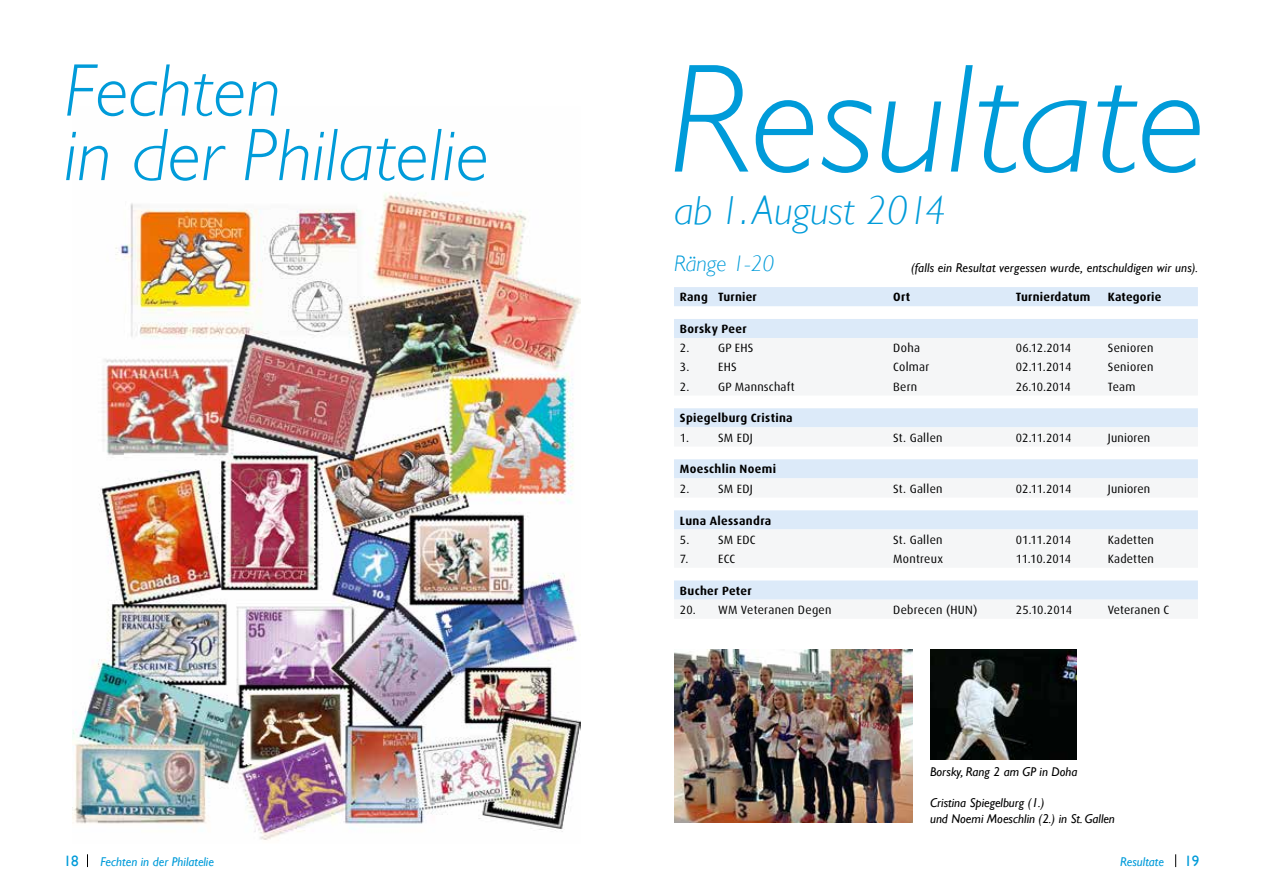
<style>
.page{position:relative;width:1263px;height:893px;background:#fff}
.page>*{position:absolute;margin:0;border:0;box-sizing:border-box;transform-origin:0 0}
.t1{font:italic 300 156px "Gill Sans";color:#009bd9}
.t2{font:italic 300 75px/64.5px "Gill Sans";color:#009bd9}
.t3{font:italic 300 40.5px "Gill Sans";color:#009bd9}
.t4{font:italic 300 22.5px "Gill Sans";color:#009bd9}
.t5{font:15px "Gill Sans";color:#009bd9}
.t6{font:italic 12.75px/15.8px "Gill Sans";color:#000}
.t7{font:italic 12.75px "Gill Sans";color:#009bd9}
.t8{font:12px "Dax";letter-spacing:.015em;color:#000}
.t9{font:700 12px "Dax";letter-spacing:.025em;color:#000}
</style>
<div class="page">
<svg style="left:87px;top:854px;width:1px;height:13px"></svg>
<svg style="left:674px;top:287px;width:524px;height:51px;fill:#dceaf9"></svg>
<svg style="left:674px;top:408px;width:524px;height:192px"></svg>
<svg style="left:1175px;top:854px;width:1px;height:13px"></svg>
<img style="left:674px;top:650px;width:239px;height:173px">
<img style="left:73px;top:193px;width:507px;height:647px">
<img style="left:930px;top:650px;width:147px;height:110px">
<h2 class="t2" style="left:64px;top:59px;width:427px">Fechten<br>in der Philatelie</h2>
<p class="t5" style="left:64px;top:852px;width:16px">18</p>
<p class="t7" style="left:100px;top:854px;width:115px">Fechten in der Philatelie</p>
<h1 class="t1" style="left:668px;top:32px;width:539px">Resultate</h1>
<h3 class="t3" style="left:674px;top:188px;width:273px">ab 1. August 2014</h3>
<h3 class="t4" style="left:674px;top:251px;width:102px">Ränge 1-20</h3>
<p class="t6" style="left:911px;top:259px;width:288px">(falls ein Resultat vergessen wurde, entschuldigen wir uns).</p>
<p class="t9" style="left:680px;top:290px;width:78px">Rang Turnier</p>
<p class="t9" style="left:893px;top:290px;width:18px">Ort</p>
<p class="t9" style="left:1016px;top:290px;width:76px">Turnierdatum</p>
<p class="t9" style="left:1108px;top:290px;width:55px">Kategorie</p>
<p class="t9" style="left:680px;top:322px;width:68px">Borsky Peer</p>
<p class="t8" style="left:680px;top:342px;width:75px">2. GP EHS</p>
<p class="t8" style="left:893px;top:342px;width:28px">Doha</p>
<p class="t8" style="left:1016px;top:342px;width:57px">06.12.2014</p>
<p class="t8" style="left:1108px;top:342px;width:47px">Senioren</p>
<p class="t8" style="left:680px;top:361px;width:58px">3. EHS</p>
<p class="t8" style="left:893px;top:361px;width:38px">Colmar</p>
<p class="t8" style="left:1016px;top:361px;width:57px">02.11.2014</p>
<p class="t8" style="left:1108px;top:361px;width:47px">Senioren</p>
<p class="t8" style="left:680px;top:380px;width:116px">2. GP Mannschaft</p>
<p class="t8" style="left:893px;top:380px;width:25px">Bern</p>
<p class="t8" style="left:1016px;top:380px;width:57px">26.10.2014</p>
<p class="t8" style="left:1108px;top:380px;width:29px">Team</p>
<p class="t9" style="left:680px;top:411px;width:114px">Spiegelburg Cristina</p>
<p class="t8" style="left:680px;top:431px;width:11px">1.</p>
<p class="t8" style="left:718px;top:431px;width:36px">SM EDJ</p>
<p class="t8" style="left:893px;top:431px;width:51px">St. Gallen</p>
<p class="t8" style="left:1016px;top:431px;width:57px">02.11.2014</p>
<p class="t8" style="left:1108px;top:431px;width:44px">Junioren</p>
<p class="t9" style="left:680px;top:463px;width:98px">Moeschlin Noemi</p>
<p class="t8" style="left:680px;top:482px;width:74px">2. SM EDJ</p>
<p class="t8" style="left:893px;top:482px;width:51px">St. Gallen</p>
<p class="t8" style="left:1016px;top:482px;width:57px">02.11.2014</p>
<p class="t8" style="left:1108px;top:482px;width:44px">Junioren</p>
<p class="t9" style="left:680px;top:514px;width:93px">Luna Alessandra</p>
<p class="t8" style="left:680px;top:533px;width:77px">5. SM EDC</p>
<p class="t8" style="left:893px;top:533px;width:51px">St. Gallen</p>
<p class="t8" style="left:1016px;top:533px;width:57px">01.11.2014</p>
<p class="t8" style="left:1108px;top:533px;width:48px">Kadetten</p>
<p class="t8" style="left:680px;top:552px;width:10px">7.</p>
<p class="t8" style="left:718px;top:552px;width:19px">ECC</p>
<p class="t8" style="left:893px;top:552px;width:51px">Montreux</p>
<p class="t8" style="left:1016px;top:552px;width:57px">11.10.2014</p>
<p class="t8" style="left:1108px;top:552px;width:48px">Kadetten</p>
<p class="t9" style="left:680px;top:584px;width:73px">Bucher Peter</p>
<p class="t8" style="left:680px;top:603px;width:153px">20. WM Veteranen Degen</p>
<p class="t8" style="left:893px;top:603px;width:86px">Debrecen (HUN)</p>
<p class="t8" style="left:1016px;top:603px;width:58px">25.10.2014</p>
<p class="t8" style="left:1108px;top:603px;width:63px">Veteranen C</p>
<p class="t6" style="left:930px;top:763px;width:149px">Borsky, Rang 2 am GP in Doha</p>
<p class="t6" style="left:930px;top:795px;width:186px">Cristina Spiegelburg (1.)<br>und Noemi Moeschlin (2.) in St. Gallen</p>
<p class="t7" style="left:1120px;top:854px;width:45px">Resultate</p>
<p class="t5" style="left:1184px;top:852px;width:16px">19</p>
</div>
